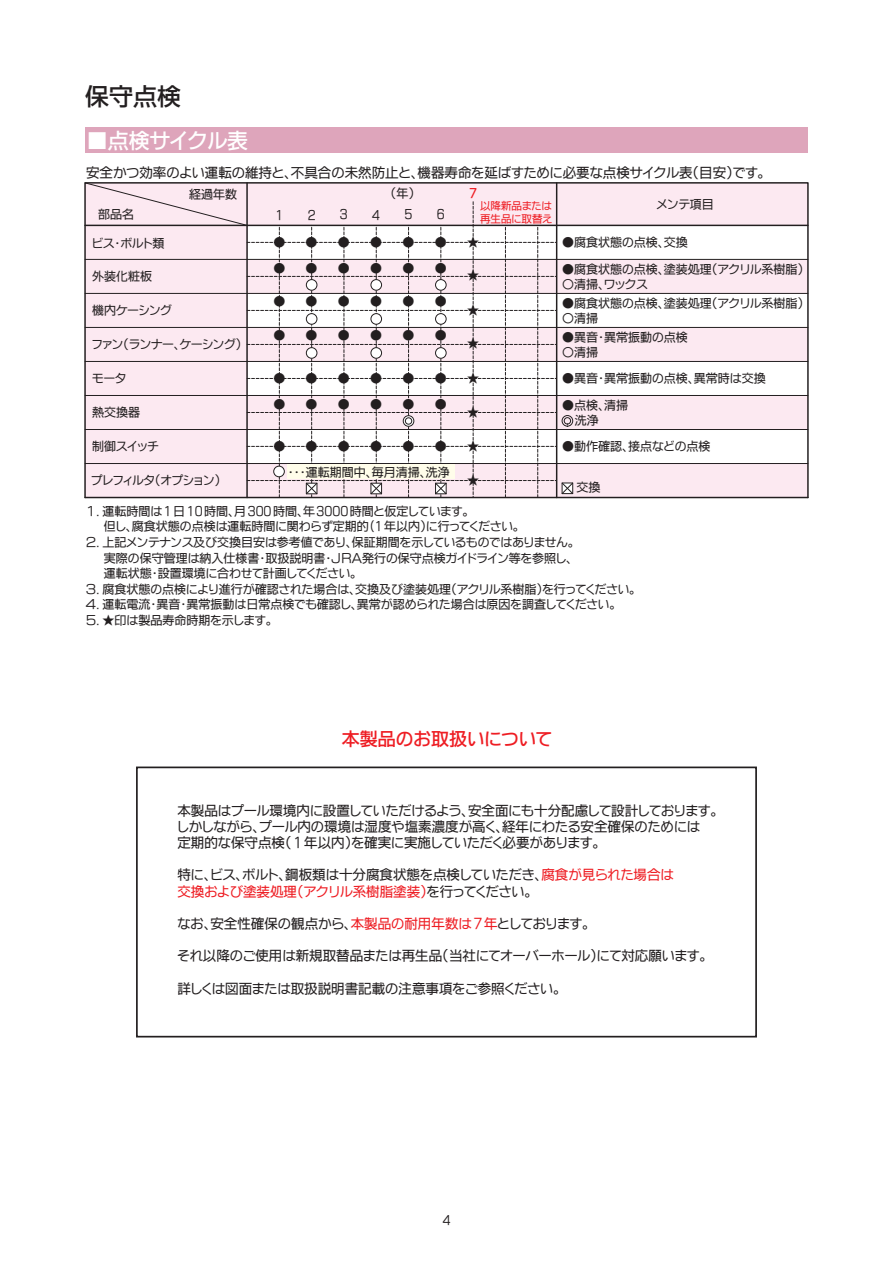
<style>
.page{position:relative;width:893px;height:1263px;background:#fff}
.page>*{position:absolute;margin:0;border:0;box-sizing:border-box;transform-origin:0 0}
.t1{font:24px "FGP Kaku Gothic Ca B";color:#231f20}
.t2{font:21px "FGP Kaku Gothic Ca B";color:#fff}
.t3{font:18px "FGP Kaku Gothic Ca B";color:#ee1d23}
.t4{font:13.5px/16.2px "FGP Kaku Gothic Ca M";color:#231f20}
.t5{font:12px/15.6px "FGP Kaku Gothic Ca M";color:#231f20}
.t6{font:12px "FGP Kaku Gothic Ca B";color:#ee1d23}
.t7{font:10.5px/12.6px "FGP Kaku Gothic Ca M";color:#ee1d23}
.s1{color:#ee1d23}
</style>
<div class="page">
<div style="left:136px;top:766px;width:621px;height:271px;border:2px solid #231f20"></div>
<div style="left:85px;top:128px;width:723px;height:25px;background:#dea5bb"></div>
<div style="left:247px;top:259px;width:561px;height:34px;background:#fce9f1"></div>
<div style="left:247px;top:327px;width:561px;height:34px;background:#fce9f1"></div>
<div style="left:247px;top:395px;width:561px;height:34px;background:#fce9f1"></div>
<div style="left:247px;top:463px;width:561px;height:34px;background:#fce9f1"></div>
<div style="left:247px;top:183px;width:561px;height:42px;background:#fce9f1"></div>
<hr style="left:85px;top:293px;width:723px;height:1px;background:#231f20">
<hr style="left:85px;top:225px;width:723px;height:1px;background:#231f20">
<hr style="left:85px;top:463px;width:723px;height:1px;background:#231f20">
<hr style="left:85px;top:429px;width:723px;height:1px;background:#231f20">
<hr style="left:85px;top:259px;width:723px;height:1px;background:#231f20">
<hr style="left:85px;top:327px;width:723px;height:1px;background:#231f20">
<hr style="left:85px;top:361px;width:723px;height:1px;background:#231f20">
<hr style="left:85px;top:395px;width:723px;height:1px;background:#231f20">
<hr style="left:85px;top:497px;width:723px;height:1px;background:#231f20">
<svg style="left:84px;top:182px;width:489px;height:315px"></svg>
<h1 class="t1" style="left:85px;top:85px;width:97px">保守点検</h1>
<h2 class="t2" style="left:87px;top:130px;width:163px">■点検サイクル表</h2>
<p class="t4" style="left:86px;top:165px;width:680px">安全かつ効率のよい運転の維持と、不具合の未然防止と、機器寿命を延ばすために必要な点検サイクル表（目安）です。</p>
<p class="t5" style="left:189px;top:187px;width:49px">経過年数</p>
<p class="t5" style="left:98px;top:206px;width:37px">部品名</p>
<p class="t5" style="left:275px;top:207px;width:9px">1</p>
<p class="t5" style="left:308px;top:207px;width:9px">2</p>
<p class="t5" style="left:340px;top:207px;width:9px">3</p>
<p class="t5" style="left:372px;top:207px;width:9px">4</p>
<p class="t5" style="left:391px;top:186px;width:25px">（年）</p>
<p class="t5" style="left:405px;top:207px;width:9px">5</p>
<p class="t5" style="left:437px;top:207px;width:9px">6</p>
<p class="t6" style="left:469px;top:187px;width:10px">7</p>
<p class="t7" style="left:480px;top:200px;width:74px">以降新品または再生品に取替え</p>
<p class="t5" style="left:657px;top:196px;width:59px">メンテ項目</p>
<p class="t5" style="left:562px;top:235px;width:127px">●腐食状態の点検、交換</p>
<p class="t5" style="left:562px;top:261px;width:243px">●腐食状態の点検、塗装処理（アクリル系樹脂）</p>
<p class="t5" style="left:562px;top:276px;width:87px">○清掃、ワックス</p>
<p class="t5" style="left:562px;top:295px;width:243px">●腐食状態の点検、塗装処理（アクリル系樹脂）</p>
<p class="t5" style="left:562px;top:310px;width:37px">○清掃</p>
<p class="t5" style="left:562px;top:329px;width:127px">●異音・異常振動の点検</p>
<p class="t5" style="left:562px;top:344px;width:37px">○清掃</p>
<p class="t5" style="left:562px;top:371px;width:205px">●異音・異常振動の点検、異常時は交換</p>
<p class="t5" style="left:575px;top:397px;width:55px;text-indent:-13px">●点検、清掃洗浄</p>
<p class="t5" style="left:562px;top:439px;width:150px">●動作確認、接点などの点検</p>
<p class="t5" style="left:576px;top:480px;width:25px">交換</p>
<p class="t5" style="left:273px;top:235px;width:46px">● ●</p>
<p class="t5" style="left:338px;top:235px;width:46px">● ●</p>
<p class="t5" style="left:403px;top:235px;width:46px">● ●</p>
<p class="t5" style="left:467px;top:235px;width:13px">★</p>
<p class="t5" style="left:273px;top:260px;width:46px">● ●</p>
<p class="t5" style="left:338px;top:260px;width:46px">● ●</p>
<p class="t5" style="left:403px;top:260px;width:46px">● ●</p>
<p class="t5" style="left:467px;top:267px;width:13px">★</p>
<p class="t5" style="left:273px;top:294px;width:46px">● ●</p>
<p class="t5" style="left:338px;top:294px;width:46px">● ●</p>
<p class="t5" style="left:403px;top:294px;width:46px">● ●</p>
<p class="t5" style="left:467px;top:303px;width:13px">★</p>
<p class="t5" style="left:273px;top:327px;width:46px">● ●</p>
<p class="t5" style="left:338px;top:327px;width:46px">● ●</p>
<p class="t5" style="left:403px;top:327px;width:46px">● ●</p>
<p class="t5" style="left:467px;top:336px;width:13px">★</p>
<p class="t5" style="left:273px;top:370px;width:46px">● ●</p>
<p class="t5" style="left:338px;top:370px;width:46px">● ●</p>
<p class="t5" style="left:403px;top:370px;width:46px">● ●</p>
<p class="t5" style="left:467px;top:370px;width:13px">★</p>
<p class="t5" style="left:273px;top:397px;width:46px">● ●</p>
<p class="t5" style="left:338px;top:397px;width:46px">● ●</p>
<p class="t5" style="left:403px;top:397px;width:46px">● ●</p>
<p class="t5" style="left:467px;top:404px;width:13px">★</p>
<p class="t5" style="left:273px;top:439px;width:46px">● ●</p>
<p class="t5" style="left:338px;top:439px;width:46px">● ●</p>
<p class="t5" style="left:403px;top:439px;width:46px">● ●</p>
<p class="t5" style="left:467px;top:439px;width:13px">★</p>
<p class="t5" style="left:92px;top:235px;width:74px">ビス・ボルト類</p>
<p class="t5" style="left:92px;top:269px;width:61px">外装化粧板</p>
<p class="t5" style="left:92px;top:303px;width:81px">機内ケーシング</p>
<p class="t5" style="left:92px;top:337px;width:151px">ファン（ランナー、ケーシング）</p>
<p class="t5" style="left:92px;top:371px;width:36px">モータ</p>
<p class="t5" style="left:92px;top:405px;width:49px">熱交換器</p>
<p class="t5" style="left:92px;top:438px;width:68px">制御スイッチ</p>
<p class="t5" style="left:288px;top:464px;width:163px">・・・運転期間中、毎月清掃、洗浄</p>
<p class="t5" style="left:86px;top:503px;width:551px">１． 運転時間は1日 10時間、月300時間、年3000時間と仮定しています。<br>　　但し、腐食状態の点検は運転時間に関わらず定期的(1年以内）に行ってください。<br>２． 上記メンテナンス及び交換目安は参考値であり、保証期間を示しているものではありません。<br>　　実際の保守管理は納入仕様書・取扱説明書・ＪＲＡ発行の保守点検ガイドライン等を参照し、<br>　　運転状態・設置環境に合わせて計画してください。<br>３． 腐食状態の点検により進行が確認された場合は、交換及び塗装処理（アクリル系樹脂）を行ってください。４． 運転電流・異音・異常振動は日常点検でも確認し、異常が認められた場合は原因を調査してください。<br>５． ★印は製品寿命時期を示します。</p>
<p class="t5" style="left:91px;top:473px;width:131px">プレフィルタ（オプション）</p>
<p class="t5" style="left:467px;top:473px;width:13px">★</p>
<h3 class="t3" style="left:342px;top:730px;width:211px">本製品のお取扱いについて</h3>
<p class="t4" style="left:177px;top:802px;width:541px">本製品はプール環境内に設置していただけるよう、安全面にも十分配慮して設計しております。しかしながら、プール内の環境は湿度や塩素濃度が高く、経年にわたる安全確保のためには<br>定期的な保守点検（1年以内）を確実に実施していただく必要があります。</p>
<p class="t4" style="left:177px;top:867px;width:498px">特に、ビス、ボルト、鋼板類は十分腐食状態を点検していただき、<span class="s1">腐食が見られた場合は交換および塗装処理（アクリル系樹脂塗装）</span>を行ってください。</p>
<p class="t4" style="left:177px;top:915px;width:413px">なお、安全性確保の観点から、<span class="s1">本製品の耐用年数は7年</span>としております。</p>
<p class="t4" style="left:177px;top:948px;width:530px">それ以降のご使用は新規取替品または再生品（当社にてオーバーホール）にて対応願います。</p>
<p class="t4" style="left:177px;top:980px;width:384px">詳しくは図面または取扱説明書記載の注意事項をご参照ください。</p>
<p class="t5" style="left:443px;top:1213px;width:9px">4</p>
</div>
